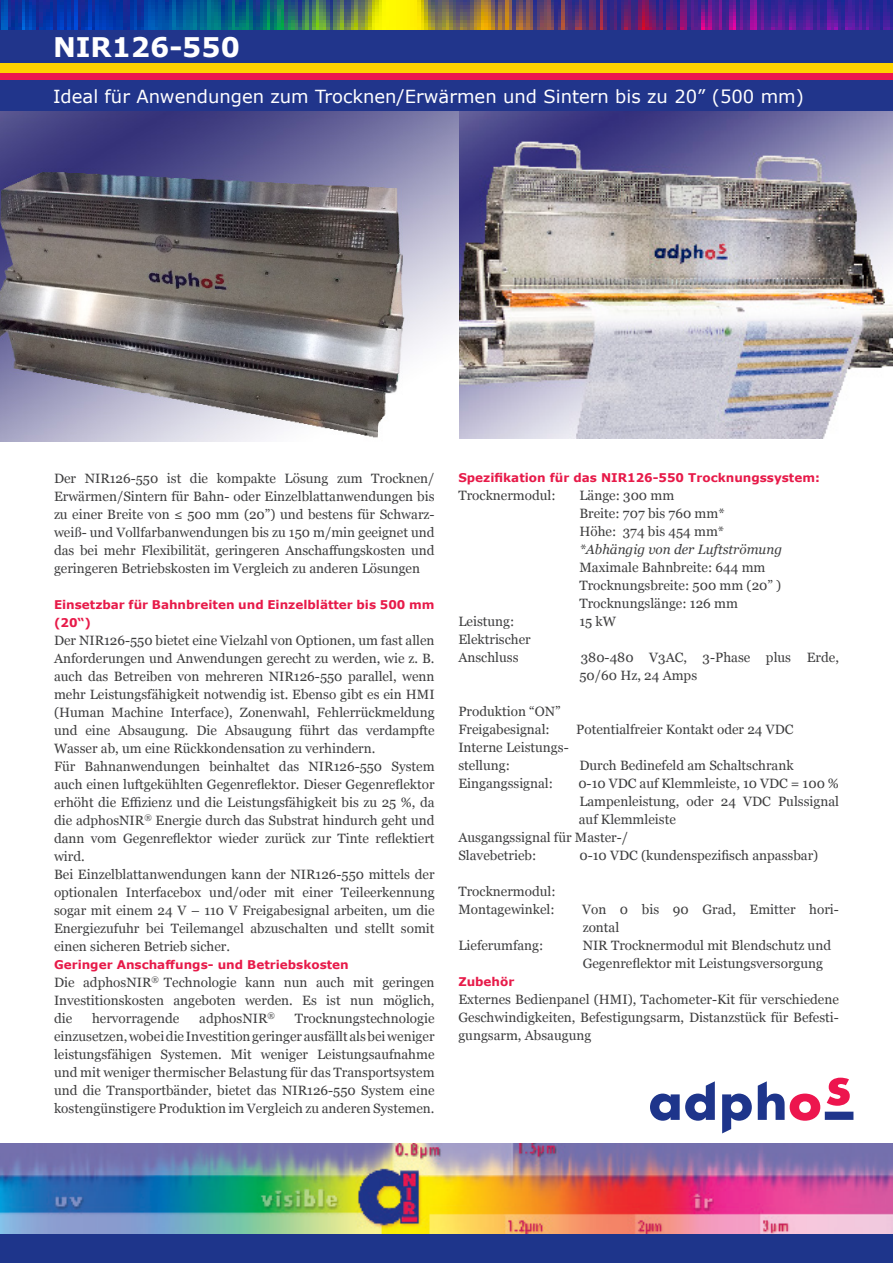
<style>
.page{position:relative;width:893px;height:1263px;background:#fff}
.page>*{position:absolute;margin:0;border:0;box-sizing:border-box;transform-origin:0 0}
.t1{font:700 27px "Verdana";color:#fff}
.t2{font:18px "Verdana";color:#fff}
.t3{font:13.5px/18px "Georgia";color:#3e3e3f;text-align:justify}
.t4{font:italic 13.5px "Georgia";color:#3e3e3f}
.t5{font:700 12px/18px "Verdana";color:#e71a49}
</style>
<div class="page">
<div style="left:0;top:1233px;width:893px;height:30px;background:#1e358b"></div>
<img style="left:0;top:1143px;width:893px;height:90px">
<svg style="left:650px;top:1078px;width:203px;height:55px"></svg>
<img style="left:0;top:111px;width:460px;height:330px">
<img style="left:460px;top:111px;width:433px;height:328px">
<div style="left:1px;top:29px;width:892px;height:82px;background:#21358b"></div>
<div style="left:1px;top:63px;width:892px;height:10px;background:#ffd200"></div>
<div style="left:1px;top:73px;width:892px;height:6px;background:#ec174f"></div>
<img style="left:0;top:0;width:893px;height:30px">
<p class="t1" style="left:53px;top:28px;width:188px">NIR126-550</p>
<p class="t2" style="left:53px;top:84px;width:752px">Ideal für Anwendungen zum Trocknen/Erwärmen und Sintern bis zu 20” (500 mm)</p>
<p class="t3" style="left:54px;top:469px;width:382px">Der NIR126-550 ist die kompakte Lösung zum Trocknen/ Erwärmen/Sintern für Bahn- oder Einzelblattanwendungen bis zu einer Breite von ≤ 500 mm (20”) und bestens für Schwarz&shy;weiß- und Vollfarbanwendungen bis zu 150 m/min geeignet und das bei mehr Flexibilität, geringeren Anschaffungskosten und geringeren Betriebskosten im Vergleich zu anderen Lösungen</p>
<p class="t5" style="left:54px;top:595px;width:382px">Einsetzbar für Bahnbreiten und Einzelblätter bis 500 mm (20“)</p>
<p class="t3" style="left:54px;top:631px;width:382px">Der NIR126-550 bietet eine Vielzahl von Optionen, um fast allen Anforderungen und Anwendungen gerecht zu werden, wie z. B. auch das Betreiben von mehreren NIR126-550 parallel, wenn mehr Leistungsfähigkeit notwendig ist. Ebenso gibt es ein HMI (Human Machine Interface), Zonenwahl, Fehlerrückmeldung und eine Absaugung. Die Absaugung führt das verdampfte Wasser ab, um eine Rückkondensation zu verhindern.</p>
<p class="t3" style="left:54px;top:757px;width:382px">Für Bahnanwendungen beinhaltet das NIR126-550 System auch einen luftgekühlten Gegenreflektor. Dieser Gegenreflektor erhöht die Effizienz und die Leistungsfähigkeit bis zu 25 %, da die adphosNIR<sup>®</sup> Energie durch das Substrat hindurch geht und dann vom Gegenreflektor wieder zurück zur Tinte reflektiert wird.</p>
<p class="t3" style="left:54px;top:865px;width:382px">Bei Einzelblattanwendungen kann der NIR126-550 mittels der optionalen Interfacebox und/oder mit einer Teileerkennung sogar mit einem 24 V – 110 V Freigabesignal arbeiten, um die Energiezufuhr bei Teilemangel abzuschalten und stellt somit einen sicheren Betrieb sicher.</p>
<p class="t5" style="left:54px;top:955px;width:296px">Geringer Anschaffungs- und Betriebskosten</p>
<p class="t3" style="left:54px;top:973px;width:382px">Die adphosNIR<sup>®</sup> Technologie kann nun auch mit geringen Investitionskosten angeboten werden. Es ist nun möglich, die</p>
<p class="t3" style="left:54px;top:1009px;width:382px;text-indent:241px">Trocknungstechnologie einzusetzen, wobei die Investition geringer ausfällt als bei weniger leistungsfähigen Systemen. Mit weniger Leistungsaufnahme und mit weniger thermischer Belastung für das Transportsystem und die Transportbänder, bietet das NIR126-550 System eine kostengünstigere Produktion im Vergleich zu anderen Systemen.</p>
<p class="t3" style="left:92px;top:1009px;width:89px">hervorragende</p>
<p class="t3" style="left:199px;top:1009px;width:77px">adphosNIR<sup>®</sup></p>
<p class="t5" style="left:458px;top:468px;width:363px">Spezifikation für das NIR126-550 Trocknungssystem:</p>
<p class="t3" style="left:458px;top:486px;width:99px">Trocknermodul:</p>
<p class="t3" style="left:579px;top:486px;width:96px">Länge: 300 mm</p>
<p class="t3" style="left:579px;top:504px;width:147px">Breite: 707 bis 760 mm*</p>
<p class="t3" style="left:579px;top:522px;width:146px">Höhe: 374 bis 454 mm*</p>
<p class="t4" style="left:579px;top:541px;width:204px">*Abhängig von der Luftströmung</p>
<p class="t3" style="left:579px;top:558px;width:188px">Maximale Bahnbreite: 644 mm</p>
<p class="t3" style="left:579px;top:576px;width:203px">Trocknungsbreite: 500 mm (20” )</p>
<p class="t3" style="left:579px;top:594px;width:160px">Trocknungslänge: 126 mm</p>
<p class="t3" style="left:458px;top:612px;width:57px">Leistung:</p>
<p class="t3" style="left:579px;top:612px;width:38px">15 kW</p>
<p class="t3" style="left:458px;top:630px;width:74px">Elektrischer</p>
<p class="t3" style="left:458px;top:648px;width:62px">Anschluss</p>
<p class="t3" style="left:579px;top:648px;width:261px">380-480 V3AC, 3-Phase plus Erde,<br>50/60 Hz, 24 Amps</p>
<p class="t3" style="left:458px;top:702px;width:104px">Produktion “ON”</p>
<p class="t3" style="left:458px;top:720px;width:93px">Freigabesignal:</p>
<p class="t3" style="left:576px;top:720px;width:219px">Potentialfreier Kontakt oder 24 VDC</p>
<p class="t3" style="left:458px;top:738px;width:112px">Interne Leistungs-</p>
<p class="t3" style="left:458px;top:756px;width:53px">stellung:</p>
<p class="t3" style="left:579px;top:756px;width:216px">Durch Bedinefeld am Schaltschrank</p>
<p class="t3" style="left:458px;top:774px;width:96px">Eingangssignal:</p>
<p class="t3" style="left:578px;top:774px;width:262px">0-10 VDC auf Klemmleiste, 10 VDC = 100 % Lampenleistung, oder 24 VDC Pulssignal auf Klemmleiste</p>
<p class="t3" style="left:458px;top:828px;width:171px">Ausgangssignal für Master-/</p>
<p class="t3" style="left:458px;top:846px;width:80px">Slavebetrieb:</p>
<p class="t3" style="left:579px;top:846px;width:240px">0-10 VDC (kundenspezifisch anpassbar)</p>
<p class="t3" style="left:458px;top:882px;width:99px">Trocknermodul:</p>
<p class="t3" style="left:458px;top:900px;width:98px">Montagewinkel:</p>
<p class="t3" style="left:582px;top:900px;width:258px">Von 0 bis 90 Grad, Emitter hori&shy;zontal</p>
<p class="t3" style="left:458px;top:936px;width:86px">Lieferumfang:</p>
<p class="t3" style="left:583px;top:936px;width:250px">NIR Trocknermodul mit Blendschutz und</p>
<p class="t3" style="left:583px;top:954px;width:242px">Gegenreflektor mit Leistungsversorgung</p>
<p class="t5" style="left:458px;top:972px;width:57px">Zubehör</p>
<p class="t3" style="left:458px;top:990px;width:382px">Externes Bedienpanel (HMI), Tachometer-Kit für verschiedene Geschwindigkeiten, Befestigungsarm, Distanzstück für Befesti&shy;gungsarm, Absaugung</p>
</div>
